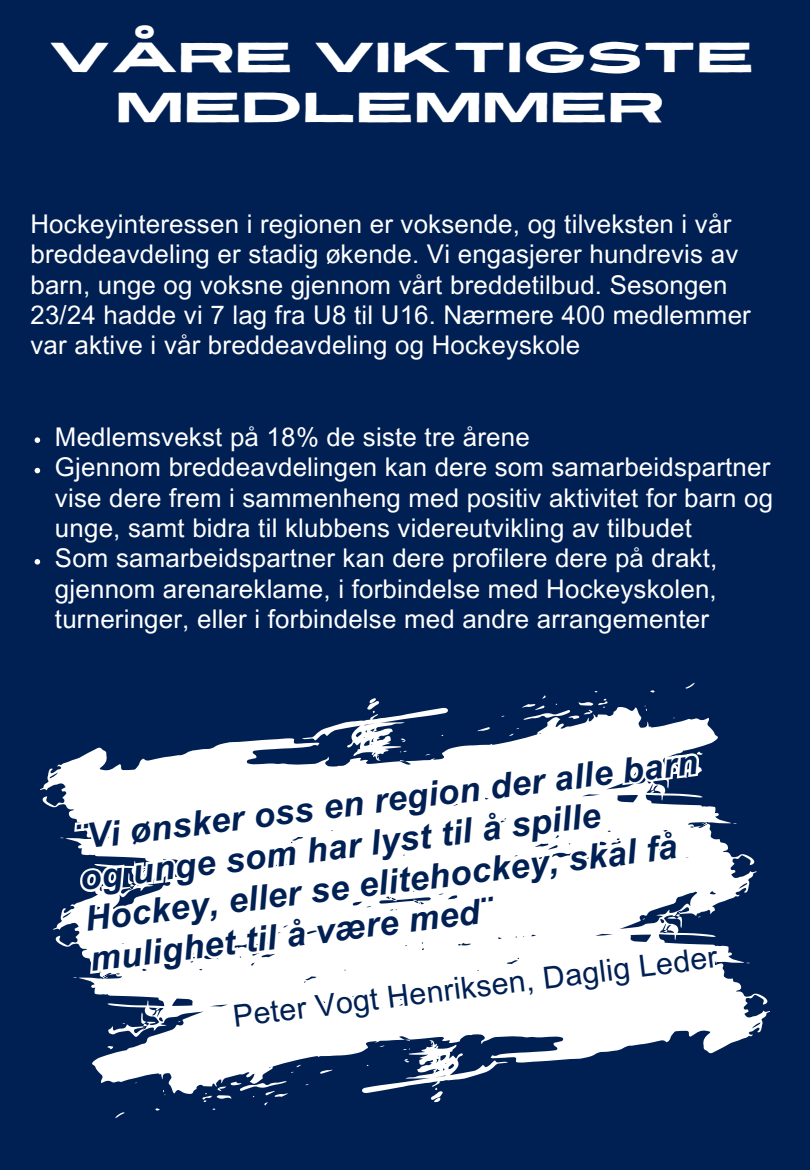
<style>
.page{position:relative;width:810px;height:1170px;background:#002053}
.page>*{position:absolute;margin:0;border:0;box-sizing:border-box;transform-origin:0 0}
.t1{font:expanded 42px/49.5px "Revive 80";color:#fff;text-align:center}
.t2{font:italic 700 34.5px/40.8px "Arial MT Pro";color:#002053}
.t3{font:30.45px "Arial MT Pro";color:#002053}
.t4{font:25.8px/30.5px "Arial MT Pro";letter-spacing:.01em;color:#fff;text-align:justify}
</style>
<div class="page">
<svg style="left:40px;top:682px;width:730px;height:437px"></svg>
<svg style="left:35px;top:437px;width:5px;height:6px"></svg>
<svg style="left:35px;top:468px;width:5px;height:5px"></svg>
<svg style="left:35px;top:559px;width:5px;height:6px"></svg>
<svg style="left:70px;top:743px;width:638px;height:138px"></svg>
<div style="left:70px;top:768px;width:542px;height:155px;background:#fff"></div>
<div style="left:75px;top:803px;width:611px;height:147px;background:#fff"></div>
<svg style="left:80px;top:863px;width:426px;height:141px"></svg>
<div style="left:228px;top:937px;width:499px;height:105px;background:#fff"></div>
<h1 class="t1" style="left:48px;top:31px;width:708px">VÅRE VIKTIGSTE<br>MEDLEMMER</h1>
<p class="t4" style="left:30px;top:212px;width:722px;text-align:left">Hockeyinteressen i regionen er voksende, og tilveksten i vår breddeavdeling er stadig økende. Vi engasjerer hundrevis av barn, unge og voksne gjennom vårt breddetilbud. Sesongen 23/24 hadde vi 7 lag fra U8 til U16. Nærmere 400 medlemmer var aktive i vår breddeavdeling og Hockeyskole</p>
<p class="t4" style="left:55px;top:425px;width:476px">Medlemsvekst på 18% de siste tre årene</p>
<p class="t4" style="left:55px;top:455px;width:720px">Gjennom breddeavdelingen kan dere som samarbeidspartner vise dere frem i sammenheng med positiv aktivitet for barn og unge, samt bidra til klubbens videreutvikling av tilbudet</p>
<p class="t4" style="left:55px;top:546px;width:664px">Som samarbeidspartner kan dere profilere dere på drakt, gjennom arenareklame, i forbindelse med Hockeyskolen, turneringer, eller i forbindelse med andre arrangementer</p>
<p class="t2" style="left:73px;top:822px;width:629px;rotate:-7deg">¨Vi ønsker oss en region der alle barn og unge som har lyst til å spille<br>Hockey, eller se elitehockey, skal få mulighet til å være med¨</p>
<h2 class="t3" style="left:232px;top:1005px;width:489px;rotate:-7deg">Peter Vogt Henriksen, Daglig Leder</h2>
</div>
